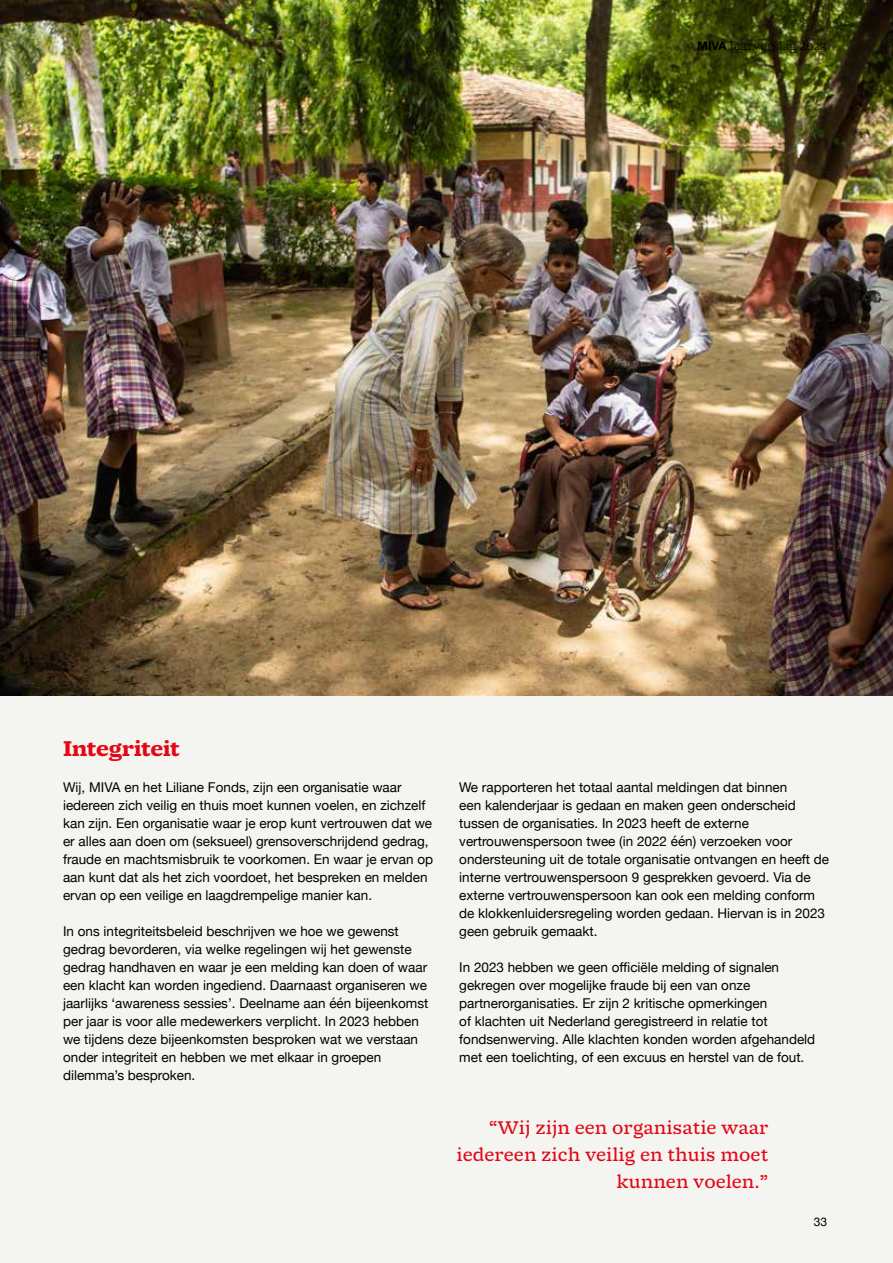
<style>
.page{position:relative;width:893px;height:1263px;background:#fff}
.page>*{position:absolute;margin:0;border:0;box-sizing:border-box;transform-origin:0 0}
.t1{font:700 21px "Molto";letter-spacing:-.02em;color:#e30613}
.t2{font:18px/27px "Molto";color:#e30613;text-align:right}
.t3{font:13.5px/18px "Helvetica Neue";color:#000}
.t4{font:200 12px "Molto";color:#000}
.t5{font:12px "Helvetica Neue";color:#000}
.s1{font-family:"Helvetica Neue";font-weight:700}
</style>
<div class="page">
<div style="left:0;top:695px;width:893px;height:568px;background:#f4f4f1"></div>
<img style="left:0;top:0;width:893px;height:695px">
<p class="t4" style="left:697px;top:39px;width:131px"><span class="s1">MIVA</span> Jaarverslag 2023</p>
<h1 class="t1" style="left:63px;top:736px;width:118px">Integriteit</h1>
<p class="t3" style="left:63px;top:779px;width:372px">Wij, MIVA en het Liliane Fonds, zijn een organisatie waar iedereen zich veilig en thuis moet kunnen voelen, en zichzelf kan zijn. Een organisatie waar je erop kunt vertrouwen dat we er alles aan doen om (seksueel) grensoverschrijdend gedrag, fraude en machtsmisbruik te voorkomen. En waar je ervan op aan kunt dat als het zich voordoet, het bespreken en melden ervan op een veilige en laagdrempelige manier kan.</p>
<p class="t3" style="left:63px;top:923px;width:367px">In ons integriteitsbeleid beschrijven we hoe we gewenst gedrag bevorderen, via welke regelingen wij het gewenste gedrag handhaven en waar je een melding kan doen of waar een klacht kan worden ingediend. Daarnaast organiseren we jaarlijks ‘awareness sessies’. Deelname aan één bijeenkomst per jaar is voor alle medewerkers verplicht. In 2023 hebben we tijdens deze bijeenkomsten besproken wat we verstaan onder integriteit en hebben we met elkaar in groepen dilemma’s besproken.</p>
<p class="t3" style="left:459px;top:779px;width:371px">We rapporteren het totaal aantal meldingen dat binnen<br>een kalenderjaar is gedaan en maken geen onderscheid tussen de organisaties. In 2023 heeft de externe vertrouwenspersoon twee (in 2022 één) verzoeken voor ondersteuning uit de totale organisatie ontvangen en heeft de interne vertrouwenspersoon 9 gesprekken gevoerd. Via de externe vertrouwenspersoon kan ook een melding conform de klokkenluidersregeling worden gedaan. Hiervan is in 2023 geen gebruik gemaakt.</p>
<p class="t3" style="left:459px;top:959px;width:358px">In 2023 hebben we geen officiële melding of signalen gekregen over mogelijke fraude bij een van onze partnerorganisaties. Er zijn 2 kritische opmerkingen<br>of klachten uit Nederland geregistreerd in relatie tot fondsenwerving. Alle klachten konden worden afgehandeld met een toelichting, of een excuus en herstel van de fout.</p>
<h2 class="t2" style="left:457px;top:1116px;width:313px">“Wij zijn een organisatie waar iedereen zich veilig en thuis moet kunnen voelen.”</h2>
<p class="t5" style="left:814px;top:1213px;width:15px">33</p>
</div>
